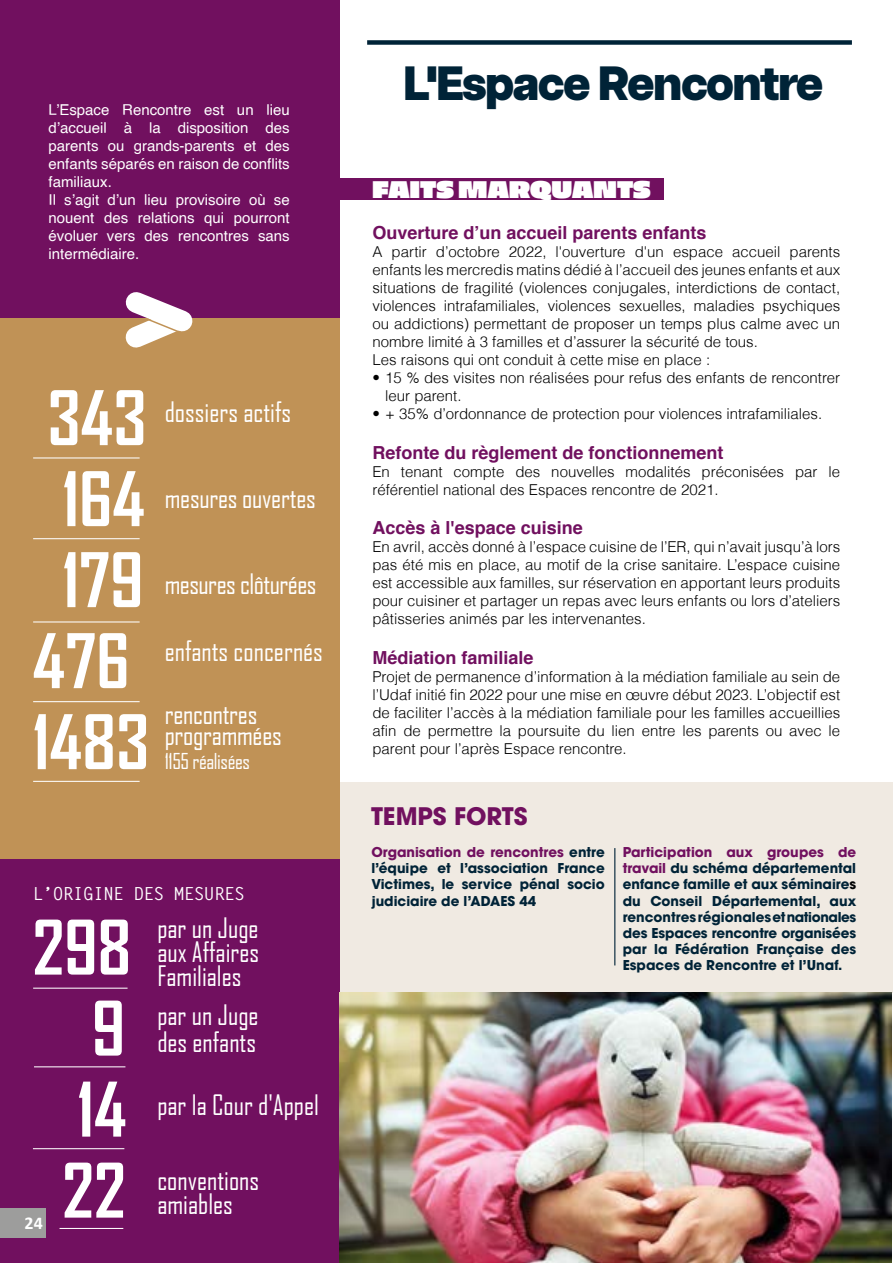
<style>
.page{position:relative;width:893px;height:1263px;background:#fff}
.page>*{position:absolute;margin:0;border:0;box-sizing:border-box;transform-origin:0 0}
.t1{font:700 72px/81px "Agency FB";color:#fff;text-align:center}
.t2{font:800 48px "Articulat CF";letter-spacing:-.04em;color:#002337}
.t3{font:27px/24px "Agency FB";color:#fff}
.t4{font:27px "Agency FB";letter-spacing:-.02em;color:#fff}
.t5{font:24px "Piepie";color:#fff}
.t6{font:700 24px "ITC Avant Garde Pro";color:#71105f}
.t7{font:21px "Agency FB";letter-spacing:-.02em;color:#fff}
.t8{font:700 18px "Helvetica";color:#71105f}
.t9{font:700 18px "Letter Gothic Std";letter-spacing:-.04em;color:#fff}
.t10{font:700 18px "Calibri";color:#fff}
.t11{font:300 15px/18px "Helvetica";color:#000}
.t12{font:15px/18px "Helvetica";color:#fff}
.t13{font:700 13.5px/16.2px "ITC Avant Garde Pro";color:#002337;text-align:justify}
.s1{color:#71105f}
.s2{color:#020203}
</style>
<div class="page">
<div style="left:339px;top:782px;width:554px;height:211px;background:#f0eae2"></div>
<div style="left:367px;top:40px;width:485px;height:5px;background:#002337"></div>
<hr style="left:614px;top:848px;width:1px;height:117px;background:#002337">
<div style="left:340px;top:179px;width:323px;height:21px;background:#71105f"></div>
<div style="left:0;top:0;width:339px;height:361px;background:#71105f"></div>
<div style="left:0;top:837px;width:339px;height:426px;background:#71105f"></div>
<div style="left:0;top:319px;width:339px;height:540px;background:#c09256"></div>
<hr style="left:33px;top:457px;width:107px;height:1px;background:#fff">
<hr style="left:33px;top:538px;width:107px;height:1px;background:#fff">
<hr style="left:33px;top:621px;width:107px;height:1px;background:#fff">
<hr style="left:33px;top:701px;width:107px;height:1px;background:#fff">
<hr style="left:33px;top:781px;width:107px;height:1px;background:#fff">
<hr style="left:33px;top:988px;width:95px;height:1px;background:#fff">
<hr style="left:34px;top:1066px;width:91px;height:1px;background:#fff">
<hr style="left:33px;top:1148px;width:91px;height:1px;background:#fff">
<hr style="left:60px;top:1228px;width:63px;height:1px;background:#fff">
<div style="left:0;top:1208px;width:46px;height:29px;background:#9d9d9c"></div>
<img style="left:339px;top:992px;width:553px;height:271px">
<svg style="left:109px;top:292px;width:100px;height:56px"></svg>
<p class="t12" style="left:49px;top:101px;width:243px">L’Espace Rencontre est un lieu d’accueil à la disposition des parents ou grands-parents et des enfants séparés en raison de conflits familiaux.<br>Il s’agit d’un lieu provisoire où se nouent des relations qui pourront évoluer vers des rencontres sans intermédiaire.</p>
<h1 class="t1" style="left:33px;top:376px;width:118px">343<br>164<br>179<br>476<br>1483</h1>
<h3 class="t3" style="left:165px;top:400px;width:128px">dossiers actifs</h3>
<h3 class="t3" style="left:165px;top:485px;width:153px">mesures ouvertes</h3>
<h3 class="t4" style="left:165px;top:567px;width:153px">mesures clôturées</h3>
<h3 class="t3" style="left:165px;top:638px;width:160px">enfants concernés</h3>
<h3 class="t3" style="left:165px;top:703px;width:119px;line-height:21px">rencontres programmées</h3>
<h3 class="t7" style="left:165px;top:748px;width:87px">1155 réalisées</h3>
<p class="t9" style="left:33px;top:882px;width:214px">L’ORIGINE DES MESURES</p>
<h1 class="t1" style="left:33px;top:905px;width:100px;text-align:right">298<br>9<br>14<br>22</h1>
<p class="t10" style="left:25px;top:1210px;width:20px">24</p>
<h3 class="t3" style="left:157px;top:915px;width:103px;text-align:justify">par un Juge aux Affaires Familiales</h3>
<h3 class="t3" style="left:157px;top:1001px;width:103px;line-height:27px">par un Juge des enfants</h3>
<h3 class="t3" style="left:157px;top:1092px;width:163px">par la Cour d'Appel</h3>
<h3 class="t3" style="left:157px;top:1167px;width:103px">conventions amiables</h3>
<h2 class="t2" style="left:403px;top:47px;width:422px">L'Espace Rencontre</h2>
<h3 class="t5" style="left:372px;top:172px;width:280px">FAITS MARQUANTS</h3>
<p class="t8" style="left:372px;top:218px;width:336px">Ouverture d’un accueil parents enfants</p>
<p class="t11" style="left:372px;top:242px;width:469px">A partir d’octobre 2022, l'ouverture d'un espace accueil parents enfants les mercredis matins dédié à l’accueil des jeunes enfants et aux situations de fragilité (violences conjugales, interdictions de contact, violences intrafamiliales, violences sexuelles, maladies psychiques ou addictions) permettant de proposer un temps plus calme avec un nombre limité à 3 familles et d’assurer la sécurité de tous.<br>Les raisons qui ont conduit à cette mise en place :</p>
<p class="t11" style="left:385px;top:368px;width:456px;text-indent:-13px">• 15 % des visites non réalisées pour refus des enfants de rencontrer leur parent.</p>
<p class="t11" style="left:372px;top:404px;width:451px">• + 35% d’ordonnance de protection pour violences intrafamiliales.</p>
<p class="t8" style="left:372px;top:438px;width:353px">Refonte du règlement de fonctionnement</p>
<p class="t11" style="left:372px;top:462px;width:469px">En tenant compte des nouvelles modalités préconisées par le référentiel national des Espaces rencontre de 2021.</p>
<p class="t8" style="left:372px;top:513px;width:212px">Accès à l'espace cuisine</p>
<p class="t11" style="left:372px;top:538px;width:469px;text-align:justify">En avril, accès donné à l’espace cuisine de l’ER, qui n’avait jusqu’à lors pas été mis en place, au motif de la crise sanitaire. L’espace cuisine est accessible aux familles, sur réservation en apportant leurs produits pour cuisiner et partager un repas avec leurs enfants ou lors d’ateliers pâtisseries animés par les intervenantes.</p>
<p class="t8" style="left:372px;top:643px;width:163px">Médiation familiale</p>
<p class="t11" style="left:372px;top:667px;width:469px;text-align:justify">Projet de permanence d’information à la médiation familiale au sein de l’Udaf initié fin 2022 pour une mise en œuvre début 2023. L’objectif est de faciliter l’accès à la médiation familiale pour les familles accueillies afin de permettre la poursuite du lien entre les parents ou avec le parent pour l’après Espace rencontre.</p>
<h3 class="t6" style="left:371px;top:800px;width:158px">TEMPS FORTS</h3>
<p class="t13" style="left:371px;top:844px;width:235px"><span class="s1">Organisation de rencontres</span> entre l’équipe et l’association France Victimes, le service pénal socio judiciaire de l’ADAES 44</p>
<p class="t13" style="left:623px;top:844px;width:235px"><span class="s1">Participation aux groupes de travail</span> du schéma départemental enfance famille et aux séminaire<span class="s2">s </span>du Conseil Départemental, aux rencontres régionaleset nationales des Espaces rencontre organisées par la Fédération Française des Espaces de Rencontre et l’Unaf.</p>
</div>
